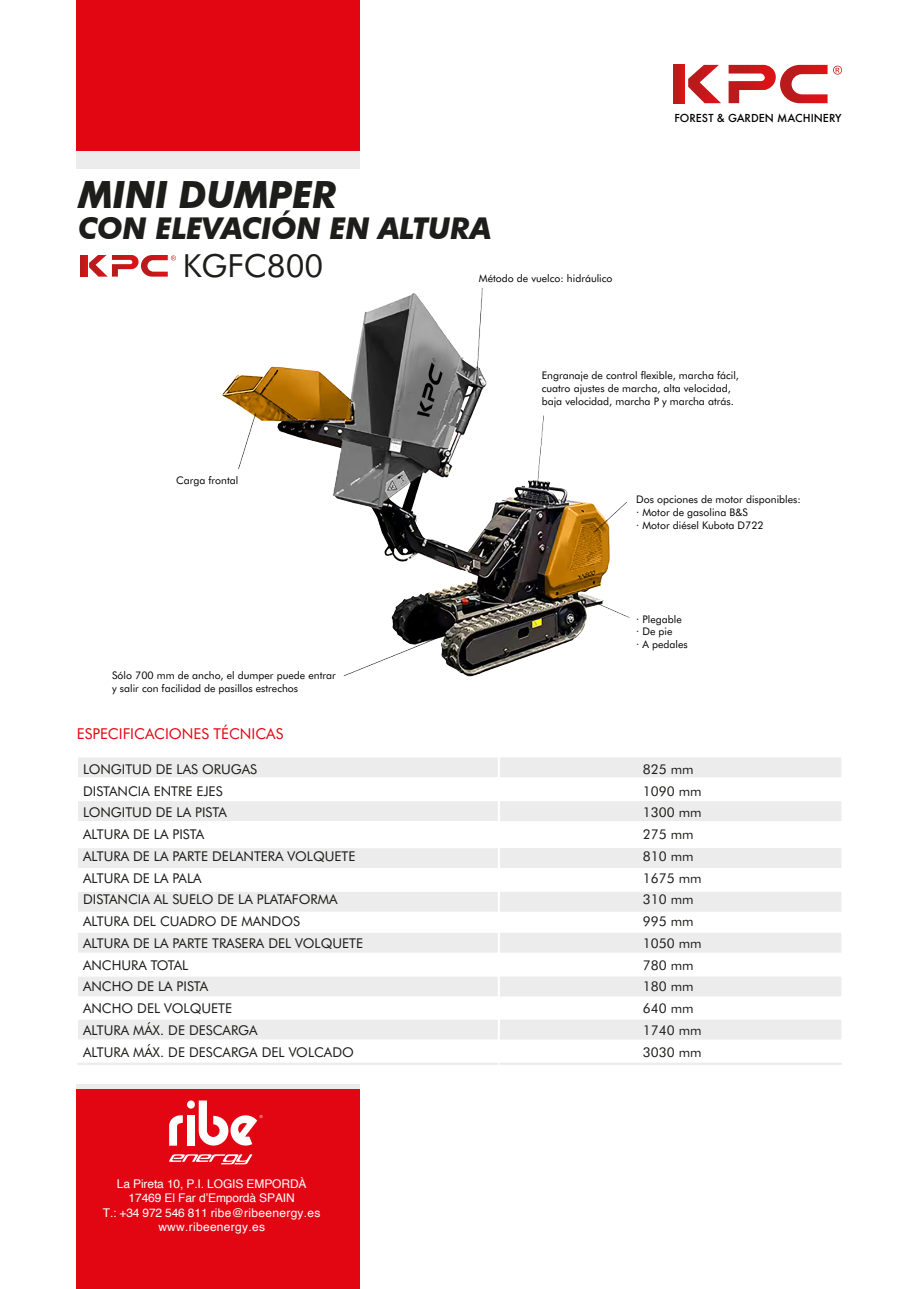
<style>
.page{position:relative;width:919px;height:1289px;background:#fff}
.page>*{position:absolute;margin:0;border:0;box-sizing:border-box;transform-origin:0 0}
.t1{font:italic 700 37.5px "Futura BT";letter-spacing:-.015em;color:#1d1d1b}
.t2{font:31.8px "Futura BT";color:#1d1d1b}
.t3{font:italic 700 30px "Futura BT";letter-spacing:-.015em;color:#1d1d1b}
.t4{font:15px "Futura BT";color:#e20613}
.t5{font:13.5px/21.8px "Futura BT";color:#1d1d1b}
.t6{font:12px/14.4px "Helvetica";letter-spacing:-.01em;color:#fff;text-align:center}
.t7{font:500 10.65px "Futura";color:#000}
.t8{font:10.5px/12.6px "Futura BT";color:#000}
</style>
<div class="page">
<div style="left:76px;top:755px;width:424px;height:24px;background:#ececec;border:2px solid #fff"></div>
<div style="left:76px;top:799px;width:424px;height:24px;background:#ececec;border:2px solid #fff"></div>
<div style="left:76px;top:846px;width:424px;height:24px;background:#ececec;border:2px solid #fff"></div>
<div style="left:76px;top:889px;width:424px;height:24px;background:#ececec;border:2px solid #fff"></div>
<div style="left:76px;top:930px;width:424px;height:24px;background:#ececec;border:2px solid #fff"></div>
<div style="left:76px;top:974px;width:424px;height:24px;background:#ececec;border:2px solid #fff"></div>
<div style="left:76px;top:1017px;width:424px;height:24px;background:#ececec;border:2px solid #fff"></div>
<div style="left:76px;top:1061px;width:423px;height:4px;background:#f8f8f8;border:1px solid #fff"></div>
<div style="left:498px;top:755px;width:345px;height:24px;background:#ececec;border:2px solid #fff"></div>
<div style="left:498px;top:799px;width:345px;height:24px;background:#ececec;border:2px solid #fff"></div>
<div style="left:498px;top:846px;width:345px;height:24px;background:#ececec;border:2px solid #fff"></div>
<div style="left:498px;top:889px;width:345px;height:24px;background:#ececec;border:2px solid #fff"></div>
<div style="left:498px;top:930px;width:345px;height:24px;background:#ececec;border:2px solid #fff"></div>
<div style="left:498px;top:974px;width:345px;height:24px;background:#ececec;border:2px solid #fff"></div>
<div style="left:498px;top:1017px;width:345px;height:24px;background:#ececec;border:2px solid #fff"></div>
<div style="left:498px;top:1061px;width:344px;height:4px;background:#f8f8f8;border:1px solid #fff"></div>
<img style="left:222px;top:288px;width:408px;height:389px">
<div style="left:77px;top:151px;width:283px;height:17px;background:#ececec"></div>
<svg style="left:81px;top:255px;width:6px;height:22px"></svg>
<svg style="left:89px;top:255px;width:87px;height:22px"></svg>
<svg style="left:673px;top:65px;width:11px;height:38px"></svg>
<svg style="left:688px;top:65px;width:33px;height:38px"></svg>
<svg style="left:728px;top:65px;width:99px;height:38px"></svg>
<svg style="left:833px;top:66px;width:9px;height:9px"></svg>
<div style="left:77px;top:0;width:283px;height:151px;background:#e20613"></div>
<div style="left:77px;top:1088px;width:283px;height:200px;background:#e20613"></div>
<hr style="left:77px;top:1084px;width:283px;height:4px;background:#ececec">
<svg style="left:169px;top:1154px;width:83px;height:10px"></svg>
<svg style="left:169px;top:1115px;width:14px;height:30px"></svg>
<div style="left:187px;top:1115px;width:8px;height:30px;background:#fff"></div>
<div style="left:187px;top:1100px;width:8px;height:8px;background:#fff;border-radius:50%"></div>
<svg style="left:199px;top:1100px;width:63px;height:46px"></svg>
<h1 class="t1" style="left:78px;top:172px;width:260px">MINI DUMPER</h1>
<h3 class="t3" style="left:78px;top:209px;width:414px">CON ELEVACIÓN EN ALTURA</h3>
<h2 class="t2" style="left:183px;top:246px;width:142px">KGFC800</h2>
<p class="t8" style="left:479px;top:271px;width:135px">Método de vuelco: hidráulico</p>
<p class="t7" style="left:674px;top:110px;width:169px">FOREST &amp; GARDEN MACHINERY</p>
<p class="t8" style="left:176px;top:473px;width:64px">Carga frontal</p>
<p class="t8" style="left:112px;top:669px;width:225px">Sólo 700 mm de ancho, el dumper puede entrar y salir con facilidad de pasillos estrechos</p>
<p class="t8" style="left:541px;top:369px;width:199px">Engranaje de control flexible, marcha fácil, cuatro ajustes de marcha, alta velocidad, baja velocidad, marcha P y marcha atrás.</p>
<p class="t8" style="left:636px;top:493px;width:166px">Dos opciones de motor disponibles: · Motor de gasolina B&amp;S<br>· Motor diésel Kubota D722</p>
<p class="t8" style="left:636px;top:612px;width:53px">· Plegable<br>· De pie<br>· A pedales</p>
<p class="t4" style="left:77px;top:724px;width:208px">ESPECIFICACIONES TÉCNICAS</p>
<p class="t5" style="left:83px;top:758px;width:281px">LONGITUD DE LAS ORUGAS<br>DISTANCIA ENTRE EJES<br>LONGITUD DE LA PISTA<br>ALTURA DE LA PISTA<br>ALTURA DE LA PARTE DELANTERA VOLQUETE<br>ALTURA DE LA PALA<br>DISTANCIA AL SUELO DE LA PLATAFORMA<br>ALTURA DEL CUADRO DE MANDOS<br>ALTURA DE LA PARTE TRASERA DEL VOLQUETE<br>ANCHURA TOTAL<br>ANCHO DE LA PISTA<br>ANCHO DEL VOLQUETE<br>ALTURA MÁX. DE DESCARGA<br>ALTURA MÁX. DE DESCARGA DEL VOLCADO</p>
<p class="t5" style="left:642px;top:758px;width:60px">825 mm<br>1090 mm<br>1300 mm<br>275 mm<br>810 mm<br>1675 mm<br>310 mm<br>995 mm<br>1050 mm<br>780 mm<br>180 mm<br>640 mm<br>1740 mm<br>3030 mm</p>
<p class="t6" style="left:103px;top:1176px;width:219px">La Pireta 10, P.I. LOGIS EMPORDÀ<br>17469 El Far d’Empordà SPAIN<br>T.: +34 972 546 811 ribe@ribeenergy.es www.ribeenergy.es</p>
</div>
